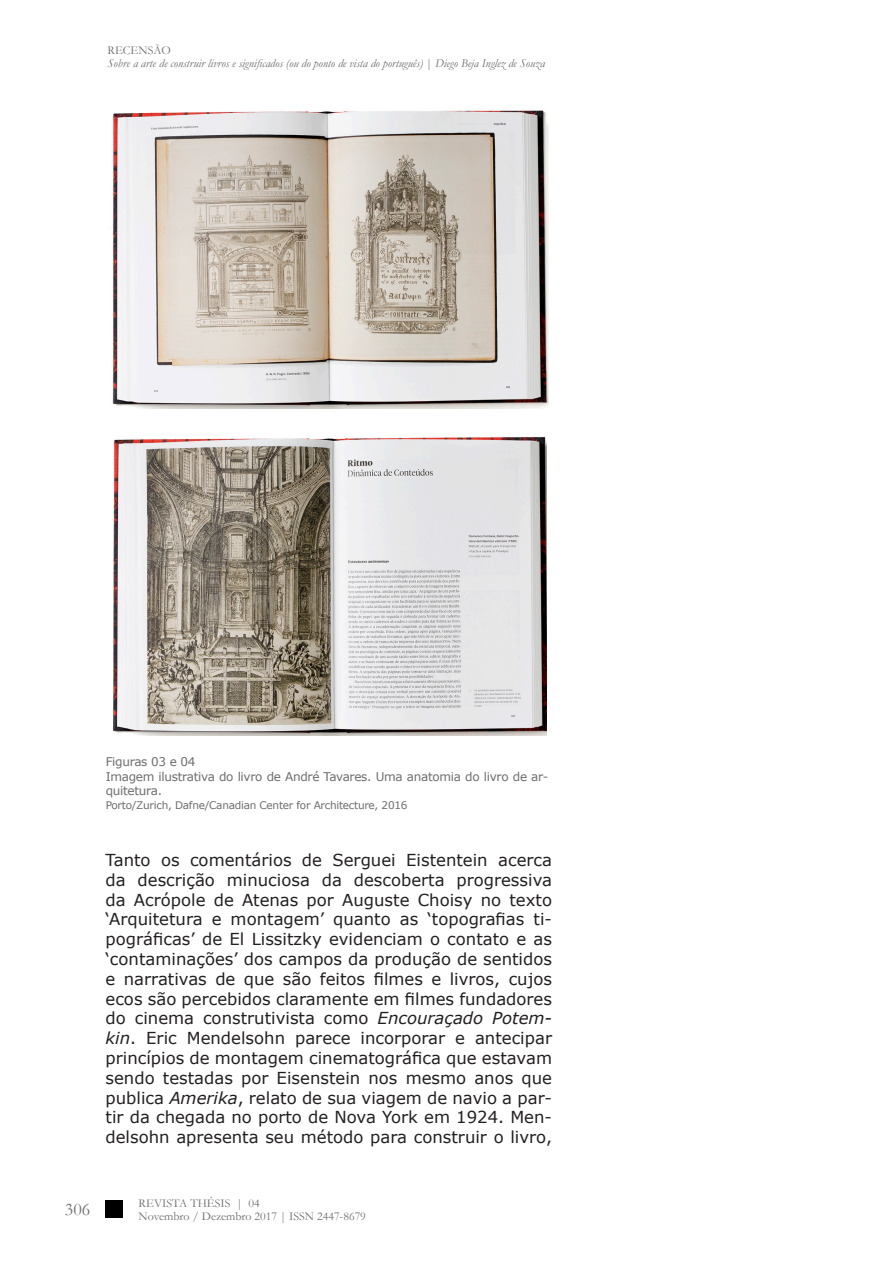
<style>
.page{position:relative;width:893px;height:1263px;background:#fff}
.page>*{position:absolute;margin:0;border:0;box-sizing:border-box;transform-origin:0 0}
.t1{font:18px "Garamond";color:#6c6d70}
.t2{font:16.5px/19.8px "Verdana";color:#231f20;text-align:justify}
.t3{font:italic 12px/13.5px "Garamond";color:#6c6d70}
.t4{font:12px/14.4px "Verdana";letter-spacing:-.025em;color:#6c6d70}
.t5{font:12px/12.8px "Garamond";color:#6c6d70}
.t6{font:10.5px "Verdana";letter-spacing:-.025em;color:#6c6d70}
.s1{font-style:normal}
.s2{font-style:italic}
</style>
<div class="page">
<div style="left:106px;top:1201px;width:17px;height:17px;background:#000"></div>
<img style="left:112px;top:110px;width:436px;height:298px">
<img style="left:112px;top:436px;width:434px;height:300px">
<p class="t3" style="left:108px;top:43px;width:439px"><span class="s1">RECENSÃO<br></span>Sobre a arte de construir livros e significados (ou do ponto de vista do português) <span class="s1">|</span> Diego Beja Inglez de Souza</p>
<p class="t4" style="left:106px;top:754px;width:444px">Figuras 03 e 04<br>Imagem ilustrativa do livro de André Tavares. Uma anatomia do livro de ar&shy;quitetura.</p>
<p class="t6" style="left:106px;top:798px;width:303px">Porto/Zurich, Dafne/Canadian Center for Architecture, 2016</p>
<p class="t2" style="left:106px;top:850px;width:448px">Tanto os comentários de Serguei Eistentein acerca da descrição minuciosa da descoberta progressiva da Acrópole de Atenas por Auguste Choisy no texto ‘Arquitetura e montagem’ quanto as ‘topografias ti&shy;pográficas’ de El Lissitzky evidenciam o contato e as ‘contaminações’ dos campos da produção de sentidos e narrativas de que são feitos filmes e livros, cujos ecos são percebidos claramente em filmes fundadores do cinema construtivista como <span class="s2">Encouraçado Potem&shy;kin</span>. Eric Mendelsohn parece incorporar e antecipar princípios de montagem cinematográfica que estavam sendo testadas por Eisenstein nos mesmo anos que publica <span class="s2">Amerika</span>, relato de sua viagem de navio a par&shy;tir da chegada no porto de Nova York em 1924. Men&shy;delsohn apresenta seu método para construir o livro,</p>
<p class="t1" style="left:65px;top:1197px;width:27px">306</p>
<p class="t5" style="left:139px;top:1196px;width:229px">REVISTA THÉSIS | 04<br>Novembro / Dezembro 2017 | ISSN 2447-8679</p>
</div>
